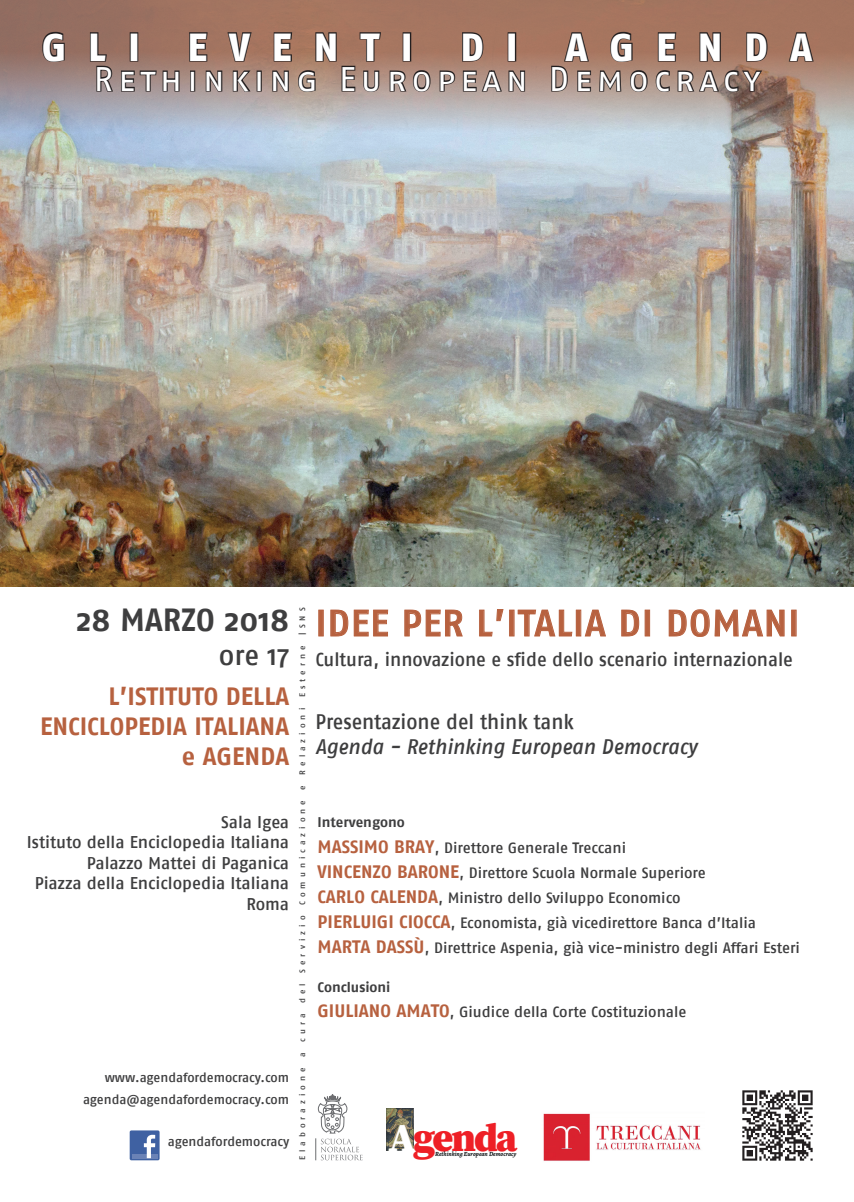
<style>
.page{position:relative;width:854px;height:1202px;background:#fff}
.page>*{position:absolute;margin:0;border:0;box-sizing:border-box;transform-origin:0 0}
.t1{font:900 39.7px "Source Serif Pro";letter-spacing:-.06em;color:#ee1f26}
.t2{font:800 39px "Fago No";letter-spacing:.57em;color:#fff}
.t3{font:500 37px "Fago No";letter-spacing:.02em;color:#b7613f}
.t4{font:34px "Fago No Caps";letter-spacing:.135em;color:#fff}
.t5{font:700 32px "Fago No";color:#3e3e3f}
.t6{font:500 28px "Fago No";color:#3e3e3f}
.t7{font:700 25px/30px "Fago No";color:#b7613f;text-align:right}
.t8{font:italic 500 21px "Fago No";letter-spacing:-.005em;color:#3e3e3f;scale:.95 1}
.t9{font:500 21px "Fago No";letter-spacing:-.005em;color:#3e3e3f;scale:.95 1}
.t10{font:500 19px "Fago No";letter-spacing:-.005em;color:#3e3e3f}
.t11{font:500 17px/20.4px "Fago No";color:#3e3e3f;text-align:right}
.t12{font:500 15px/25px "Fago No";color:#3e3e3f}
.t13{font:700 14px "Fago No";color:#3e3e3f}
.t14{font:500 13px/21.3px "Fago No";color:#3e3e3f;text-align:right}
.t15{font:500 8px "Fago No";letter-spacing:.49em;color:#3e3e3f;scale:1.04 1}
.t16{font:italic 700 6.3px "Alegreya";color:#0e1214}
.s1{font-weight:700;font-size:18px;color:#b7613f}
.s2{color:#fff}
</style>
<div class="page">
<img style="left:0;top:0;width:853px;height:586px">
<img style="left:386px;top:1108px;width:27px;height:42px">
<svg style="left:315px;top:1094px;width:47px;height:66px"></svg>
<svg style="left:41px;top:31px;width:25px;height:32px"></svg>
<div style="left:130px;top:32px;width:8px;height:30px;border:2px solid #231f20"></div>
<div style="left:402px;top:32px;width:9px;height:30px;border:2px solid #231f20"></div>
<svg style="left:787px;top:26px;width:27px;height:37px"></svg>
<svg style="left:89px;top:31px;width:25px;height:62px;background:#7a625b"></svg>
<svg style="left:120px;top:69px;width:60px;height:24px"></svg>
<svg style="left:188px;top:31px;width:65px;height:68px;background:#896e63"></svg>
<div style="left:256px;top:70px;width:6px;height:22px;border:2px solid #231f20"></div>
<svg style="left:271px;top:29px;width:111px;height:70px;background:#917163"></svg>
<svg style="left:388px;top:69px;width:43px;height:24px"></svg>
<svg style="left:438px;top:31px;width:88px;height:68px;background:#927266"></svg>
<svg style="left:550px;top:0;width:98px;height:93px;background:#946e5e"></svg>
<svg style="left:654px;top:29px;width:114px;height:64px;background:#886859"></svg>
<div style="left:130px;top:1130px;width:29px;height:30px;background:#3f61a2;border-radius:2px"></div>
<hr style="left:132px;top:1154px;width:25px;height:4px;background:#6a82b6">
<svg style="left:144px;top:1135px;width:11px;height:23px"></svg>
<img style="left:742px;top:1090px;width:71px;height:71px">
<svg style="left:330px;top:609px;width:58px;height:28px"></svg>
<svg style="left:404px;top:609px;width:59px;height:28px"></svg>
<svg style="left:479px;top:609px;width:25px;height:28px"></svg>
<div style="left:509px;top:610px;width:5px;height:26px;border:1px solid #b7613f"></div>
<svg style="left:517px;top:609px;width:55px;height:28px"></svg>
<div style="left:575px;top:610px;width:6px;height:26px;border:1px solid #b7613f"></div>
<svg style="left:584px;top:609px;width:22px;height:28px"></svg>
<svg style="left:621px;top:609px;width:18px;height:28px"></svg>
<div style="left:644px;top:610px;width:6px;height:26px;border:1px solid #b7613f"></div>
<svg style="left:668px;top:499px;width:116px;height:138px"></svg>
<div style="left:790px;top:610px;width:6px;height:26px;border:1px solid #b7613f"></div>
<img style="left:543px;top:1113px;width:158px;height:48px">
<h2 class="t2" style="left:42px;top:24px;width:771px">GLI EVENTI DI AGENDA</h2>
<h3 class="t4" style="left:93px;top:59px;width:668px">Rethinking European Democracy</h3>
<h3 class="t5" style="left:76px;top:601px;width:214px">28 MARZO 2018</h3>
<h3 class="t6" style="left:219px;top:639px;width:72px">ore 17</h3>
<h3 class="t7" style="left:40px;top:680px;width:250px">L’ISTITUTO DELLA<br>ENCICLOPEDIA ITALIANA e AGENDA</h3>
<p class="t15" style="left:297px;top:635px;width:28px;rotate:-90deg">|SNS</p>
<p class="t15" style="left:297px;top:697px;width:51px;rotate:-90deg">Esterne</p>
<p class="t15" style="left:297px;top:774px;width:66px;rotate:-90deg">Relazioni</p>
<p class="t15" style="left:297px;top:789px;width:6px;rotate:-90deg">e</p>
<h3 class="t3" style="left:315px;top:602px;width:485px">IDEE PER L’ITALIA DI DOMANI</h3>
<p class="t10" style="left:315px;top:648px;width:479px">Cultura, innovazione e sfide dello scenario internazionale</p>
<h3 class="t9" style="left:315px;top:710px;width:273px">Presentazione del think tank</h3>
<h3 class="t8" style="left:315px;top:735px;width:403px">Agenda - Rethinking European Democracy</h3>
<p class="t15" style="left:297px;top:905px;width:102px;rotate:-90deg">Comunicazione</p>
<p class="t11" style="left:27px;top:812px;width:264px">Sala Igea<br>Istituto della Enciclopedia Italiana<br>Palazzo Mattei di Paganica<br>Piazza della Enciclopedia Italiana<br>Roma</p>
<p class="t13" style="left:317px;top:814px;width:89px">Intervengono</p>
<p class="t12" style="left:317px;top:835px;width:484px"><span class="s1">MASSIMO BRAY</span>, Direttore Generale Treccani<br><span class="s1">VINCENZO BARONE</span>, Direttore Scuola Normale Superiore<br><span class="s1">CARLO CALENDA</span>, Ministro dello Sviluppo Economico<br><span class="s1">PIERLUIGI CIOCCA</span>, Economista, già vicedirettore Banca d’Italia <span class="s1">MARTA DASSÙ</span>, Direttrice Aspenia, già vice-ministro degli Affari Esteri</p>
<p class="t13" style="left:317px;top:978px;width:74px">Conclusioni</p>
<p class="t12" style="left:317px;top:999px;width:370px"><span class="s1">GIULIANO AMATO</span>, Giudice della Corte Costituzionale</p>
<p class="t15" style="left:297px;top:973px;width:56px;rotate:-90deg">Servizio</p>
<p class="t15" style="left:297px;top:1003px;width:21px;rotate:-90deg">del</p>
<p class="t15" style="left:297px;top:1042px;width:28px;rotate:-90deg">cura</p>
<p class="t14" style="left:83px;top:1067px;width:207px">www.agendafordemocracy.com agenda@agendafordemocracy.com</p>
<p class="t14" style="left:168px;top:1131px;width:123px">agendafordemocracy</p>
<p class="t15" style="left:297px;top:1057px;width:6px;rotate:-90deg">a</p>
<p class="t15" style="left:297px;top:1160px;width:91px;rotate:-90deg">Elaborazione</p>
<h1 class="t1" style="left:388px;top:1114px;width:130px"><span class="s2">A</span>genda</h1>
<p class="t16" style="left:435px;top:1150px;width:83px">Rethinking European Democracy</p>
</div>
